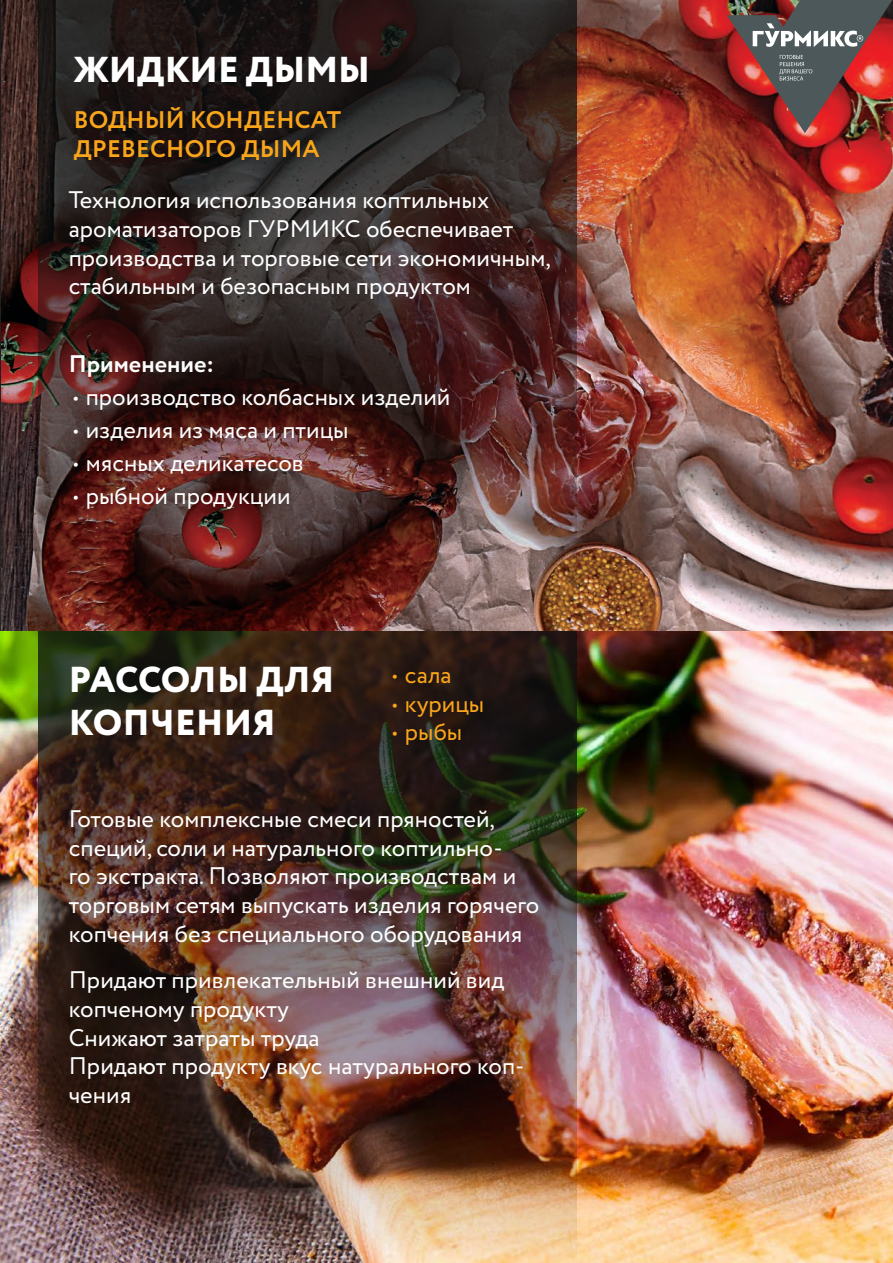
<style>
.page{position:relative;width:893px;height:1263px;background:#fff}
.page>*{position:absolute;margin:0;border:0;box-sizing:border-box;transform-origin:0 0}
.t1{font:800 36px/43.2px "Circe";color:#fff}
.t2{font:24px/28.8px "Circe";color:#fff}
.t3{font:700 24px/28.8px "Circe";letter-spacing:.01em;color:#f9a51b}
.t4{font:24px "Circe";color:#f9a51b}
.t5{font:700 24px "Circe";color:#fff}
</style>
<div class="page">
<img style="left:2px;top:0;width:891px;height:631px">
<img style="left:0;top:631px;width:893px;height:632px">
<img style="left:38px;top:0;width:538px;height:631px">
<img style="left:38px;top:631px;width:538px;height:632px">
<img style="left:727px;top:0;width:166px;height:133px">
<p class="t1" style="left:74px;top:50px;width:298px">ЖИДКИЕ ДЫМЫ</p>
<p class="t3" style="left:74px;top:107px;width:269px">ВОДНЫЙ КОНДЕНСАТ<br>ДРЕВЕСНОГО ДЫМА</p>
<p class="t2" style="left:69px;top:186px;width:483px">Технология использования коптильных ароматизаторов ГУРМИКС обеспечивает производства и торговые сети экономичным, стабильным и безопасным продуктом</p>
<p class="t5" style="left:69px;top:347px;width:147px">Применение:</p>
<p class="t2" style="left:73px;top:383px;width:379px">• производство колбасных изделий</p>
<p class="t2" style="left:73px;top:416px;width:277px">• изделия из мяса и птицы</p>
<p class="t2" style="left:73px;top:449px;width:232px">• мясных деликатесов</p>
<p class="t2" style="left:73px;top:482px;width:219px">• рыбной продукции</p>
<p class="t1" style="left:69px;top:660px;width:267px">РАССОЛЫ ДЛЯ<br>КОПЧЕНИЯ</p>
<p class="t4" style="left:392px;top:659px;width:61px">• сала</p>
<p class="t4" style="left:392px;top:687px;width:94px">• курицы</p>
<p class="t4" style="left:392px;top:716px;width:72px">• рыбы</p>
<p class="t2" style="left:69px;top:805px;width:472px">Готовые комплексные смеси пряностей, специй, соли и натурального коптильно-<br>го экстракта. Позволяют производствам и торговым сетям выпускать изделия горячего копчения без специального оборудования</p>
<p class="t2" style="left:69px;top:966px;width:437px">Придают привлекательный внешний вид копченому продукту</p>
<p class="t2" style="left:69px;top:1024px;width:252px">Снижают затраты труда</p>
<p class="t2" style="left:69px;top:1053px;width:457px">Придают продукту вкус натурального коп&shy;чения</p>
</div>
